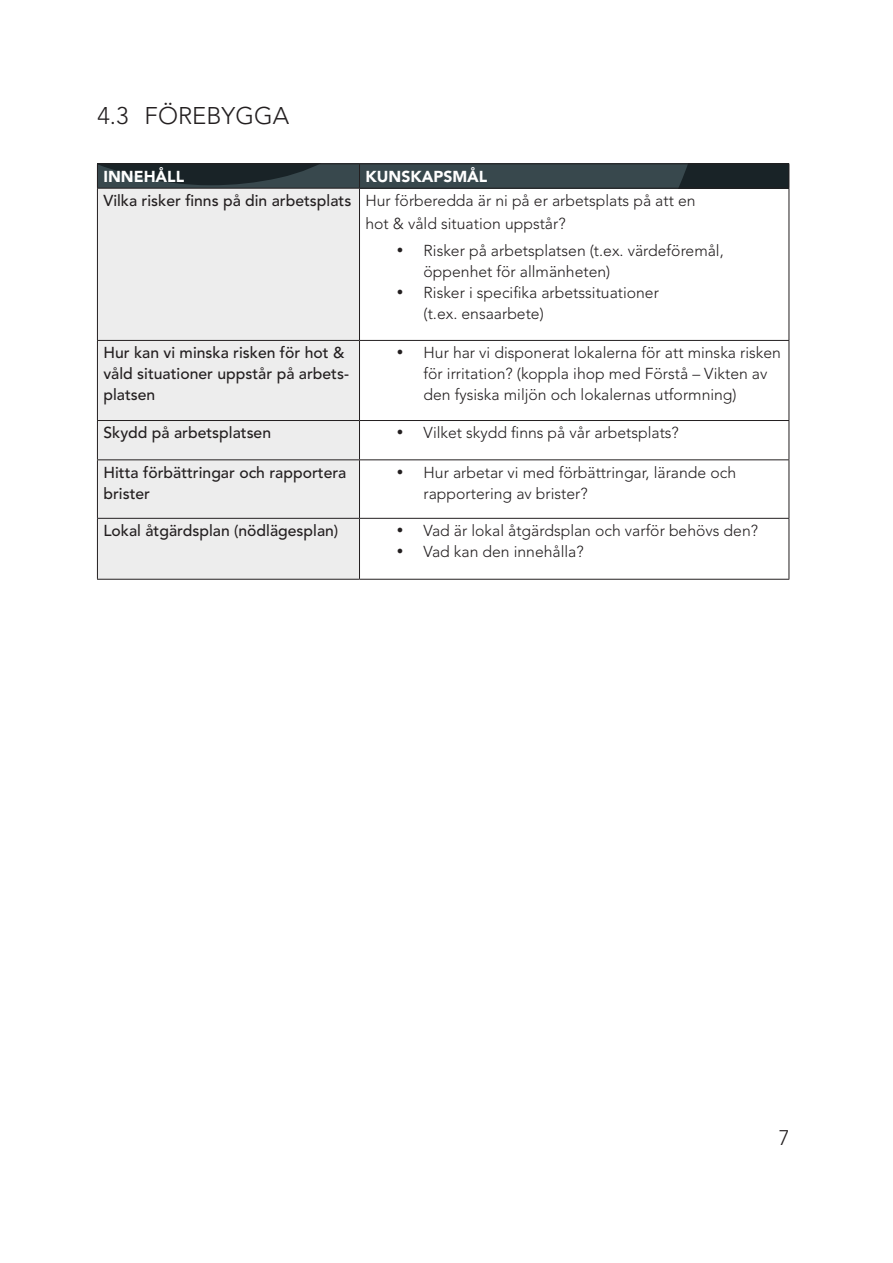
<style>
.page{position:relative;width:893px;height:1263px;background:#fff}
.page>*{position:absolute;margin:0;border:0;box-sizing:border-box;transform-origin:0 0}
.Heading_2{font:300 24px "Avenir LT Std";color:#231f20}
.t1{font:300 21px "Avenir LT Std";color:#231f20}
.t2{font:300 15.75px/21px "Avenir LT Std";color:#231f20}
.t3{font:500 15.75px/21px "Avenir LT Std";color:#231f20}
.t4{font:900 15.75px "Avenir LT Std";color:#fff}
</style>
<div class="page">
<div style="left:98px;top:189px;width:261px;height:390px;background:#ededed"></div>
<hr style="left:97px;top:189px;width:1px;height:151px;background:#231f20">
<hr style="left:359px;top:189px;width:1px;height:151px;background:#231f20">
<hr style="left:789px;top:189px;width:1px;height:151px;background:#231f20">
<hr style="left:97px;top:340px;width:262px;height:1px;background:#231f20">
<hr style="left:97px;top:341px;width:1px;height:79px;background:#231f20">
<hr style="left:359px;top:340px;width:430px;height:1px;background:#231f20">
<hr style="left:359px;top:341px;width:1px;height:79px;background:#231f20">
<hr style="left:789px;top:341px;width:1px;height:79px;background:#231f20">
<hr style="left:97px;top:420px;width:262px;height:1px;background:#231f20">
<hr style="left:97px;top:421px;width:1px;height:38px;background:#231f20">
<hr style="left:359px;top:420px;width:430px;height:1px;background:#231f20">
<hr style="left:359px;top:421px;width:1px;height:38px;background:#231f20">
<hr style="left:789px;top:421px;width:1px;height:38px;background:#231f20">
<hr style="left:97px;top:459px;width:262px;height:1px;background:#231f20">
<hr style="left:97px;top:460px;width:1px;height:58px;background:#231f20">
<hr style="left:359px;top:459px;width:430px;height:1px;background:#231f20">
<hr style="left:359px;top:460px;width:1px;height:58px;background:#231f20">
<hr style="left:789px;top:460px;width:1px;height:58px;background:#231f20">
<hr style="left:97px;top:518px;width:262px;height:1px;background:#231f20">
<hr style="left:97px;top:519px;width:1px;height:60px;background:#231f20">
<hr style="left:359px;top:518px;width:430px;height:1px;background:#231f20">
<hr style="left:359px;top:519px;width:1px;height:60px;background:#231f20">
<hr style="left:789px;top:519px;width:1px;height:60px;background:#231f20">
<hr style="left:97px;top:579px;width:262px;height:1px;background:#231f20">
<hr style="left:359px;top:579px;width:430px;height:1px;background:#231f20">
<hr style="left:97px;top:163px;width:262px;height:1px;background:#231f20">
<hr style="left:359px;top:163px;width:430px;height:1px;background:#231f20">
<svg style="left:97px;top:164px;width:693px;height:24px;background:#2d3a3e"></svg>
<hr style="left:97px;top:188px;width:262px;height:1px;background:#231f20">
<hr style="left:359px;top:188px;width:430px;height:1px;background:#231f20">
<p class="Heading_2" style="left:97px;top:102px;width:33px">4.3</p>
<p class="Heading_2" style="left:145px;top:102px;width:146px">FÖREBYGGA</p>
<p class="t4" style="left:103px;top:167px;width:82px">INNEHÅLL</p>
<p class="t4" style="left:365px;top:167px;width:123px">KUNSKAPSMÅL</p>
<p class="t3" style="left:103px;top:191px;width:249px">Vilka risker finns på din arbetsplats</p>
<p class="t2" style="left:365px;top:190px;width:332px">Hur förberedda är ni på er arbetsplats på att en</p>
<p class="t2" style="left:365px;top:213px;width:202px">hot &amp; våld situation uppstår?</p>
<p class="t2" style="left:424px;top:240px;width:302px;text-indent:-27px">• Risker på arbetsplatsen (t.ex. värdeföremål, öppenhet för allmänheten)</p>
<p class="t2" style="left:424px;top:282px;width:237px;text-indent:-27px">• Risker i specifika arbetssituationer (t.ex. ensaarbete)</p>
<p class="t3" style="left:103px;top:343px;width:247px">Hur kan vi minska risken för hot &amp; våld situationer uppstår på arbets&shy;platsen</p>
<p class="t2" style="left:424px;top:342px;width:359px;text-indent:-27px">• Hur har vi disponerat lokalerna för att minska risken för irritation? (koppla ihop med Förstå – Vikten av den fysiska miljön och lokalernas utformning)</p>
<p class="t3" style="left:103px;top:423px;width:169px">Skydd på arbetsplatsen</p>
<p class="t2" style="left:397px;top:422px;width:284px">• Vilket skydd finns på vår arbetsplats?</p>
<p class="t3" style="left:103px;top:462px;width:245px">Hitta förbättringar och rapportera brister</p>
<p class="t2" style="left:424px;top:462px;width:314px;text-indent:-27px">• Hur arbetar vi med förbättringar, lärande och rapportering av brister?</p>
<p class="t3" style="left:103px;top:521px;width:236px">Lokal åtgärdsplan (nödlägesplan)</p>
<p class="t2" style="left:397px;top:520px;width:363px">• Vad är lokal åtgärdsplan och varför behövs den?</p>
<p class="t2" style="left:397px;top:541px;width:189px">• Vad kan den innehålla?</p>
<p class="t1" style="left:779px;top:1125px;width:12px">7</p>
</div>
